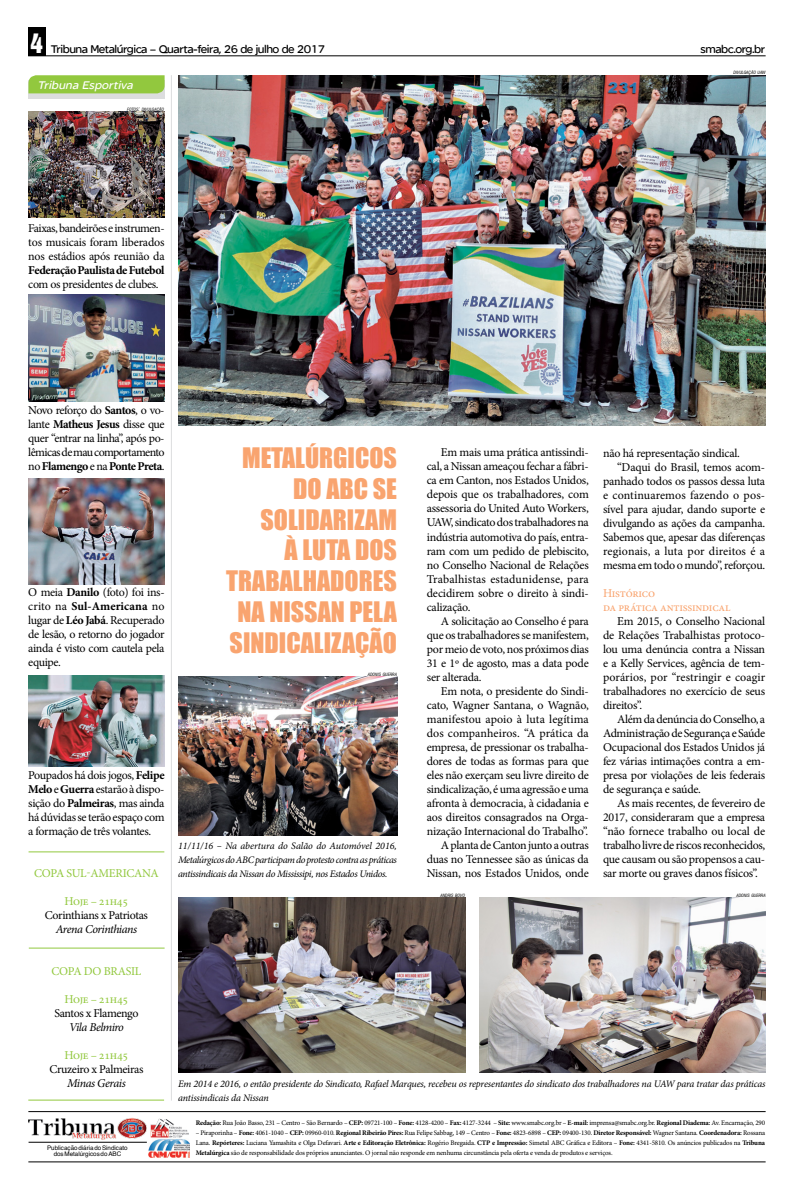
<style>
.page{position:relative;width:794px;height:1191px;background:#fff}
.page>*{position:absolute;margin:0;border:0;box-sizing:border-box;transform-origin:0 0}
.t1{font:25.9px/30.7px "Impact";color:#f9a46f;text-align:center}
.t2{font:12px/14px "Minion Pro";letter-spacing:-.025em;color:#000;text-align:justify}
.t3{font:12px "SE Optimist Semi";letter-spacing:-.04em;color:#000}
.t4{font:12px "Minion Pro";letter-spacing:-.03em;color:#92c83e}
.t5{font:italic 12px "Minion Pro";letter-spacing:-.04em;color:#000}
.t6{font:12px/14px "Minion Pro";letter-spacing:-.02em;color:#f9a46f}
.t7{font:700 12px "Minion Pro";letter-spacing:-.035em;color:#000}
.t8{font:italic 12px "SE Optimist Semi";color:#fff}
.t9{font:italic 10px/14px "Minion Pro";letter-spacing:-.025em;color:#000}
.t10{font:7px/10px "Minion Pro";letter-spacing:-.02em;color:#000;text-align:justify}
.t11{font:6.2px/6.2px "Helvetica";color:#000;text-align:center}
.t12{font:italic condensed 4.4px "Swiss 721 BT";color:#000}
.s1{font-family:"Helvetica Inserat";font-size:25px;color:#fff}
.s2{font-size:6.2px}
.s3{font-weight:700}
</style>
<div class="page">
<svg style="left:28px;top:93px;width:137px;height:6px"></svg>
<svg style="left:28px;top:75px;width:137px;height:18px;background:#95c943"></svg>
<img style="left:29px;top:111px;width:136px;height:107px">
<img style="left:28px;top:295px;width:136px;height:106px">
<img style="left:29px;top:478px;width:136px;height:106px">
<img style="left:28px;top:675px;width:136px;height:91px">
<hr style="left:171px;top:75px;width:1px;height:1025px;background:#dcddde">
<img style="left:179px;top:75px;width:586px;height:350px">
<img style="left:29px;top:1118px;width:118px;height:22px">
<hr style="left:28px;top:1111px;width:737px;height:1px;background:#000">
<div style="left:28px;top:27px;width:17px;height:29px;background:#000"></div>
<hr style="left:28px;top:55px;width:737px;height:1px;background:#000">
<img style="left:148px;top:1139px;width:41px;height:18px">
<hr style="left:28px;top:1161px;width:737px;height:1px;background:#000">
<hr style="left:29px;top:1141px;width:118px;height:1px;background:#000">
<img style="left:151px;top:1118px;width:37px;height:19px">
<hr style="left:29px;top:851px;width:135px;height:1px;background:#92c83e">
<hr style="left:28px;top:1099px;width:136px;height:1px;background:#92c83e">
<hr style="left:29px;top:947px;width:136px;height:1px;background:#92c83e">
<img style="left:178px;top:897px;width:287px;height:175px">
<img style="left:479px;top:897px;width:286px;height:175px">
<img style="left:178px;top:677px;width:219px;height:158px">
<p class="t3" style="left:30px;top:42px;width:296px"><span class="s1">4</span> Tribuna Metalúrgica – Quarta-feira, 26 de julho de 2017</p>
<p class="t8" style="left:37px;top:78px;width:100px">Tribuna Esportiva</p>
<p class="t12" style="left:127px;top:107px;width:38px">FOTOS<span class="s2">:</span> DIVULGAÇÃO</p>
<p class="t2" style="left:28px;top:221px;width:138px">Faixas, bandeirões e instrumen&shy;tos musicais foram liberados nos estádios após reunião da</p>
<p class="t7" style="left:28px;top:262px;width:138px">Federação Paulista de Futebol</p>
<p class="t2" style="left:28px;top:277px;width:132px">com os presidentes de clubes.</p>
<p class="t3" style="left:700px;top:42px;width:66px">smabc.org.br</p>
<p class="t12" style="left:733px;top:70px;width:34px">DIVULGAÇÃO UAW</p>
<p class="t2" style="left:28px;top:403px;width:138px">Novo reforço do <span class="s3">Santos</span>, o vo&shy;lante <span class="s3">Matheus Jesus</span> disse que quer “entrar na linha”, após po&shy;lêmicas de mau comportamento no <span class="s3">Flamengo</span> e na <span class="s3">Ponte Preta</span>.</p>
<p class="t2" style="left:28px;top:585px;width:138px">O meia <span class="s3">Danilo</span> (foto) foi ins&shy;crito na <span class="s3">Sul-Americana</span> no lugar de <span class="s3">Léo Jabá</span>. Recuperado de lesão, o retorno do jogador ainda é visto com cautela pela equipe.</p>
<p class="t2" style="left:28px;top:767px;width:138px">Poupados há dois jogos, <span class="s3">Felipe Melo</span> e <span class="s3">Guerra</span> estarão à dispo&shy;sição do <span class="s3">Palmeiras</span>, mas ainda há dúvidas se terão espaço com a formação de três volantes.</p>
<p class="t4" style="left:34px;top:864px;width:17px">Copa</p>
<p class="t4" style="left:66px;top:864px;width:41px">Sul-Americana</p>
<p class="t4" style="left:65px;top:892px;width:65px">Hoje – 21h45</p>
<p class="t2" style="left:45px;top:907px;width:105px">Corinthians x Patriotas</p>
<p class="t5" style="left:56px;top:920px;width:83px">Arena Corinthians</p>
<p class="t4" style="left:51px;top:962px;width:17px">Copa</p>
<p class="t4" style="left:84px;top:962px;width:34px">do Brasil</p>
<p class="t4" style="left:65px;top:990px;width:65px">Hoje – 21h45</p>
<p class="t2" style="left:54px;top:1005px;width:86px">Santos x Flamengo</p>
<p class="t5" style="left:69px;top:1018px;width:56px">Vila Belmiro</p>
<p class="t4" style="left:65px;top:1046px;width:65px">Hoje – 21h45</p>
<p class="t2" style="left:49px;top:1061px;width:96px">Cruzeiro x Palmeiras</p>
<p class="t5" style="left:67px;top:1074px;width:60px">Minas Gerais</p>
<p class="t11" style="left:47px;top:1144px;width:82px">Publicação diária do Sindicato dos Metalúrgicos do ABC</p>
<h1 class="t1" style="left:242px;top:442px;width:156px">METALÚRGICOS<br>DO ABC</h1>
<h1 class="t1" style="left:226px;top:473px;width:172px;text-align:right">SE<br>SOLIDARIZAM<br>À LUTA DOS<br>TRABALHADORES<br>NA NISSAN PELA<br>SINDICALIZAÇÃO</h1>
<p class="t12" style="left:368px;top:672px;width:31px">ADONIS GUERRA</p>
<p class="t9" style="left:178px;top:838px;width:220px;text-align:justify">11/11/16 – Na abertura do Salão do Automóvel 2016, Metalúrgicos do ABC participam do protesto contra as práticas antissindicais da Nissan do Mississipi, nos Estados Unidos.</p>
<p class="t2" style="left:427px;top:446px;width:164px;text-indent:14px">Em mais uma prática antissindi&shy;cal, a Nissan ameaçou fechar a fábri&shy;ca em Canton, nos Estados Unidos, depois que os trabalhadores, com assessoria do United Auto Workers, UAW, sindicato dos trabalhadores na indústria automotiva do país, entra&shy;ram com um pedido de plebiscito, no Conselho Nacional de Relações Trabalhistas estadunidense, para decidirem sobre o direito à sindi&shy;calização.</p>
<p class="t2" style="left:427px;top:614px;width:164px;text-indent:14px">A solicitação ao Conselho é para que os trabalhadores se manifestem, por meio de voto, nos próximos dias 31 e 1º de agosto, mas a data pode ser alterada.</p>
<p class="t2" style="left:427px;top:684px;width:164px;text-align:right">Em nota, o presidente do Sindi&shy;cato, Wagner Santana, o Wagnão, manifestou apoio à luta legítima dos companheiros. “A prática da empresa, de pressionar os trabalha&shy;dores de todas as formas para que eles não exerçam seu livre direito de sindicalização, é uma agressão e uma afronta à democracia, à cidadania e aos direitos consagrados na Orga&shy;nização Internacional do Trabalho”.<br>A planta de Canton junto a outras duas no Tennessee são as únicas da Nissan, nos Estados Unidos, onde</p>
<p class="t2" style="left:603px;top:446px;width:138px">não há representação sindical.</p>
<p class="t2" style="left:617px;top:460px;width:149px">“Daqui do Brasil, temos acom-</p>
<p class="t2" style="left:603px;top:474px;width:164px">panhado todos os passos dessa luta</p>
<p class="t2" style="left:603px;top:488px;width:164px">e continuaremos fazendo o pos-</p>
<p class="t2" style="left:603px;top:502px;width:164px">sível para ajudar, dando suporte e</p>
<p class="t2" style="left:603px;top:516px;width:164px">divulgando as ações da campanha.</p>
<p class="t2" style="left:603px;top:530px;width:164px">Sabemos que, apesar das diferenças</p>
<p class="t2" style="left:603px;top:544px;width:164px">regionais, a luta por direitos é a</p>
<p class="t2" style="left:603px;top:558px;width:164px">mesma em todo o mundo”, reforçou.</p>
<p class="t6" style="left:603px;top:586px;width:129px">Histórico<br>da prática antissindical</p>
<p class="t2" style="left:603px;top:614px;width:164px;text-indent:14px">Em 2015, o Conselho Nacional de Relações Trabalhistas protoco&shy;lou uma denúncia contra a Nissan e a Kelly Services, agência de tem&shy;porários, por “restringir e coagir trabalhadores no exercício de seus direitos”.</p>
<p class="t2" style="left:603px;top:712px;width:164px;text-indent:14px">Além da denúncia do Conselho, a Administração de Segurança e Saúde Ocupacional dos Estados Unidos já fez várias intimações contra a em&shy;presa por violações de leis federais de segurança e saúde.</p>
<p class="t2" style="left:603px;top:796px;width:164px;text-indent:14px">As mais recentes, de fevereiro de 2017, consideraram que a empresa “não fornece trabalho ou local de trabalho livre de riscos reconhecidos, que causam ou são propensos a cau&shy;sar morte ou graves danos físicos”.</p>
<p class="t12" style="left:440px;top:892px;width:26px">ANDRIS BOVO</p>
<p class="t12" style="left:736px;top:892px;width:31px">ADONIS GUERRA</p>
<p class="t9" style="left:178px;top:1076px;width:589px">Em 2014 e 2016, o então presidente do Sindicato, Rafael Marques, recebeu os representantes do sindicato dos trabalhadores na UAW para tratar das práticas antissindicais da Nissan</p>
<p class="t10" style="left:196px;top:1117px;width:571px"><span class="s3">Redação:</span> Rua João Basso, 231 – Centro – São Bernardo – <span class="s3">CEP:</span> 09721-100 – <span class="s3">Fone:</span> 4128-4200 – <span class="s3">Fax:</span> 4127-3244 – <span class="s3">Site:</span> www.smabc.org.br – <span class="s3">E-mail:</span> imprensa@smabc.org.br. <span class="s3">Regional Diadema:</span> Av. Encarnação, 290</p>
<p class="t10" style="left:196px;top:1127px;width:571px">– Piraporinha – <span class="s3">Fone:</span> 4061-1040 – <span class="s3">CEP:</span> 09960-010. <span class="s3">Regional Ribeirão Pires:</span> Rua Felipe Sabbag, 149 – Centro – <span class="s3">Fone:</span> 4823-6898 – <span class="s3">CEP:</span> 09400-130. <span class="s3">Diretor Responsável:</span> Wagner Santana. <span class="s3">Coordenadora:</span> Rossana Lana. <span class="s3">Repórteres:</span> Luciana Yamashita e Olga Defavari. <span class="s3">Arte e Editoração Eletrônica:</span> Rogério Bregaida. <span class="s3">CTP e Impressão:</span> Simetal ABC Gráfica e Editora – <span class="s3">Fone:</span> 4341-5810. Os anúncios publicados na <span class="s3">Tribuna Metalúrgica</span> são de responsabilidade dos próprios anunciantes. O jornal não responde em nenhuma circunstância pela oferta e venda de produtos e serviços.</p>
</div>
